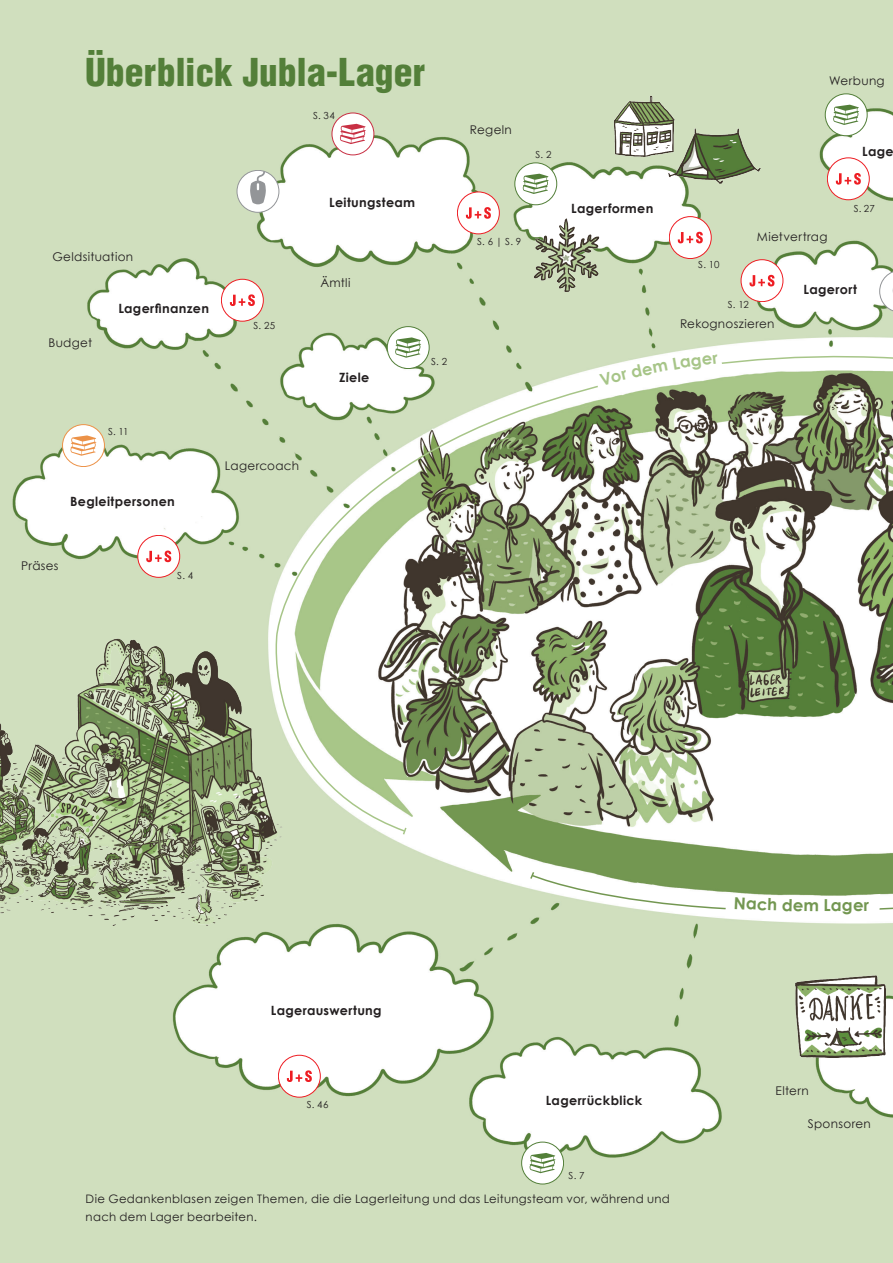
<style>
.page{position:relative;width:893px;height:1263px;background:#fff}
.page>*{position:absolute;margin:0;border:0;box-sizing:border-box;transform-origin:0 0}
.t1{font:900 condensed 37.5px "Helvetica LT Std";color:#537f39}
.t2{font:700 16.5px "Century Gothic";letter-spacing:.005em;color:#739751}
.t3{font:700 12.75px "Century Gothic";letter-spacing:.025em;color:#231f20}
.t4{font:12px "Century Gothic";letter-spacing:.025em;color:#231f20}
.t5{font:11.7px/18px "Century Gothic";letter-spacing:.025em;color:#231f20}
.t6{font:9.75px "Century Gothic";letter-spacing:.03em;color:#231f20}
</style>
<div class="page">
<img style="left:0;top:0;width:893px;height:1263px">
<svg style="left:260px;top:328px;width:633px;height:505px"></svg>
<svg style="left:402px;top:826px;width:6px;height:10px"></svg>
<div style="left:387px;top:327px;width:42px;height:42px;background:#fff;border-radius:50%"></div>
<div style="left:387px;top:326px;width:42px;height:43px;border:1px solid #537f39;border-radius:50%"></div>
<svg style="left:395px;top:337px;width:26px;height:21px"></svg>
<div style="left:137px;top:535px;width:43px;height:43px;background:#fff;border:1px solid #ee1d23;border-radius:50%"></div>
<svg style="left:146px;top:550px;width:25px;height:12px"></svg>
<div style="left:457px;top:192px;width:43px;height:42px;background:#fff;border:1px solid #ee1d23;border-radius:50%"></div>
<svg style="left:466px;top:207px;width:25px;height:12px"></svg>
<div style="left:278px;top:1055px;width:43px;height:42px;background:#fff;border:1px solid #ee1d23;border-radius:50%"></div>
<svg style="left:287px;top:1070px;width:25px;height:12px"></svg>
<div style="left:237px;top:170px;width:42px;height:42px;background:#fff;border-radius:50%"></div>
<div style="left:237px;top:170px;width:42px;height:43px;border:1px solid #939598;border-radius:50%"></div>
<svg style="left:250px;top:171px;width:16px;height:33px"></svg>
<svg style="left:879px;top:270px;width:14px;height:43px"></svg>
<div style="left:521px;top:1142px;width:43px;height:42px;background:#fff;border:1px solid #537f39;border-radius:50%"></div>
<svg style="left:529px;top:1153px;width:27px;height:20px"></svg>
<div style="left:827px;top:158px;width:43px;height:42px;background:#fff;border:1px solid #ee1d23;border-radius:50%"></div>
<svg style="left:836px;top:173px;width:25px;height:12px"></svg>
<div style="left:669px;top:216px;width:42px;height:43px;background:#fff;border:1px solid #ee1d23;border-radius:50%"></div>
<svg style="left:678px;top:232px;width:25px;height:11px"></svg>
<div style="left:514px;top:163px;width:43px;height:42px;background:#fff;border:1px solid #537f39;border-radius:50%"></div>
<svg style="left:522px;top:174px;width:27px;height:20px"></svg>
<div style="left:825px;top:94px;width:42px;height:42px;background:#fff;border:1px solid #537f39;border-radius:50%"></div>
<svg style="left:833px;top:105px;width:26px;height:20px"></svg>
<img style="left:664px;top:111px;width:101px;height:82px">
<img style="left:780px;top:962px;width:113px;height:114px">
<img style="left:608px;top:96px;width:75px;height:68px">
<img style="left:520px;top:208px;width:93px;height:94px">
<img style="left:0;top:629px;width:288px;height:338px">
<div style="left:221px;top:279px;width:43px;height:42px;background:#fff;border:1px solid #ee1d23;border-radius:50%"></div>
<svg style="left:230px;top:294px;width:25px;height:12px"></svg>
<div style="left:741px;top:259px;width:42px;height:43px;background:#fff;border:1px solid #ee1d23;border-radius:50%"></div>
<svg style="left:749px;top:275px;width:26px;height:11px"></svg>
<div style="left:62px;top:424px;width:43px;height:43px;background:#fff;border:1px solid #ec9248;border-radius:50%"></div>
<svg style="left:70px;top:435px;width:27px;height:21px"></svg>
<div style="left:332px;top:113px;width:42px;height:42px;background:#fff;border:1px solid #c83044;border-radius:50%"></div>
<svg style="left:340px;top:124px;width:26px;height:20px"></svg>
<svg style="left:593px;top:348px;width:130px;height:43px"></svg>
<svg style="left:529px;top:870px;width:364px;height:85px"></svg>
<h1 class="t1" style="left:85px;top:49px;width:342px">Überblick Jubla-Lager</h1>
<p class="t6" style="left:313px;top:109px;width:23px">S. 34</p>
<p class="t4" style="left:52px;top:249px;width:82px">Geldsituation</p>
<p class="t4" style="left:48px;top:335px;width:45px">Budget</p>
<p class="t3" style="left:118px;top:301px;width:92px">Lagerfinanzen</p>
<p class="t6" style="left:253px;top:320px;width:23px">S. 25</p>
<p class="t6" style="left:108px;top:425px;width:22px">S. 11</p>
<p class="t3" style="left:70px;top:494px;width:106px">Begleitpersonen</p>
<p class="t4" style="left:21px;top:559px;width:39px">Präses</p>
<p class="t6" style="left:177px;top:569px;width:18px">S. 4</p>
<p class="t4" style="left:225px;top:458px;width:76px">Lagercoach</p>
<p class="t3" style="left:329px;top:195px;width:87px">Leitungsteam</p>
<p class="t4" style="left:320px;top:275px;width:32px">Ämtli</p>
<p class="t3" style="left:339px;top:369px;width:32px">Ziele</p>
<p class="t6" style="left:431px;top:355px;width:18px">S. 2</p>
<p class="t4" style="left:470px;top:122px;width:44px">Regeln</p>
<p class="t6" style="left:535px;top:149px;width:18px">S. 2</p>
<p class="t6" style="left:477px;top:235px;width:46px">S. 6 | S. 9</p>
<p class="t3" style="left:571px;top:201px;width:84px">Lagerformen</p>
<p class="t4" style="left:829px;top:73px;width:57px">Werbung</p>
<p class="t3" style="left:862px;top:143px;width:33px">Lage</p>
<p class="t6" style="left:698px;top:258px;width:23px">S. 10</p>
<p class="t6" style="left:728px;top:299px;width:23px">S. 12</p>
<p class="t4" style="left:757px;top:229px;width:72px">Mietvertrag</p>
<p class="t6" style="left:854px;top:202px;width:23px">S. 27</p>
<p class="t3" style="left:804px;top:282px;width:55px">Lagerort</p>
<p class="t4" style="left:680px;top:317px;width:96px">Rekognoszieren</p>
<p class="t3" style="left:271px;top:1002px;width:112px">Lagerauswertung</p>
<p class="t6" style="left:307px;top:1098px;width:23px">S. 46</p>
<p class="t3" style="left:546px;top:1093px;width:98px">Lagerrückblick</p>
<p class="t6" style="left:568px;top:1169px;width:18px">S. 7</p>
<p class="t5" style="left:86px;top:1189px;width:586px">Die Gedankenblasen zeigen Themen, die die Lagerleitung und das Leitungsteam vor, während und nach dem Lager bearbeiten.</p>
<h2 class="t2" style="left:824px;top:895px;width:47px">Lager</h2>
<p class="t4" style="left:776px;top:1083px;width:35px">Eltern</p>
<p class="t4" style="left:808px;top:1116px;width:64px">Sponsoren</p>
</div>
